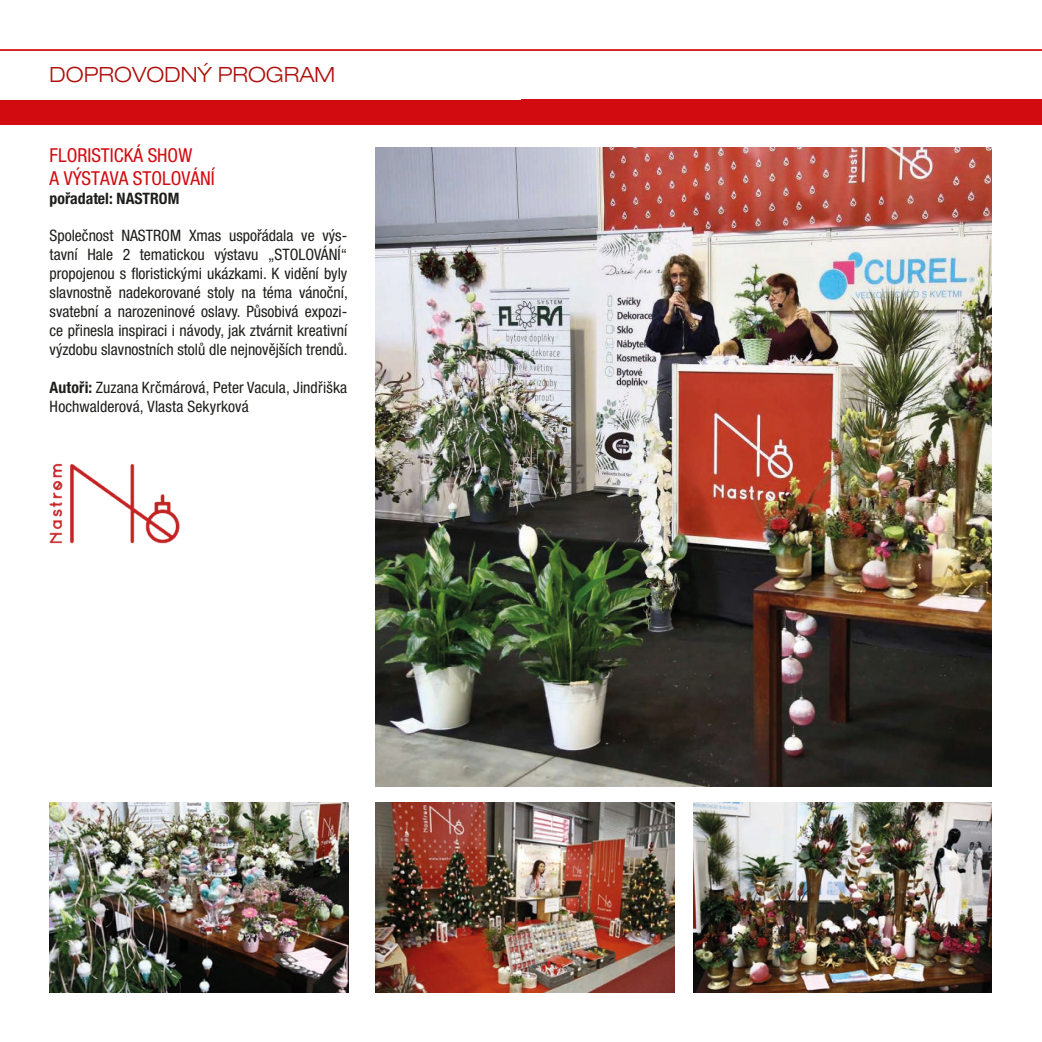
<style>
.page{position:relative;width:1042px;height:1042px;background:#fff}
.page>*{position:absolute;margin:0;border:0;box-sizing:border-box;transform-origin:0 0}
.t1{font:300 expanded 21px "Helvetica Neue LT Pro";color:#ae0f0a}
.t2{font:condensed 19.25px/23.1px "Helvetica Neue LT Pro";color:#d20b11}
.t3{font:condensed 15.75px/18.9px "Helvetica Neue LT Pro";color:#1d1d1b}
.t4{font:700 condensed 15.75px "Helvetica Neue LT Pro";color:#1d1d1b}
.s1{font-weight:700}
</style>
<div class="page">
<div style="left:0;top:100px;width:1042px;height:24px;background:#d20b11"></div>
<hr style="left:0;top:49px;width:1042px;height:2px;background:#d20b11">
<img style="left:376px;top:148px;width:616px;height:638px">
<img style="left:376px;top:802px;width:299px;height:191px">
<img style="left:50px;top:802px;width:298px;height:191px">
<img style="left:693px;top:802px;width:299px;height:191px">
<div style="left:521px;top:99px;width:521px;height:25px;background:#d20b11"></div>
<img style="left:49px;top:463px;width:131px;height:81px">
<h1 class="t1" style="left:50px;top:62px;width:287px">DOPROVODNÝ PROGRAM</h1>
<p class="t2" style="left:50px;top:143px;width:166px">FLORISTICKÁ SHOW<br>A VÝSTAVA STOLOVÁNÍ</p>
<p class="t4" style="left:50px;top:188px;width:131px">pořadatel: NASTROM</p>
<p class="t3" style="left:50px;top:226px;width:300px">Společnost NASTROM Xmas uspořádala ve výs&shy;tavní Hale 2 tematickou výstavu „STOLOVÁNÍ“ propojenou s floristickými ukázkami. K vidění byly slavnostně nadekorované stoly na téma vánoční, svatební a narozeninové oslavy. Působivá expozi&shy;ce přinesla inspiraci i návody, jak ztvárnit kreativní výzdobu slavnostních stolů dle nejnovějších trendů.</p>
<p class="t3" style="left:50px;top:377px;width:299px"><span class="s1">Autoři:</span> Zuzana Krčmárová, Peter Vacula, Jindřiška<br>Hochwalderová, Vlasta Sekyrková</p>
</div>
